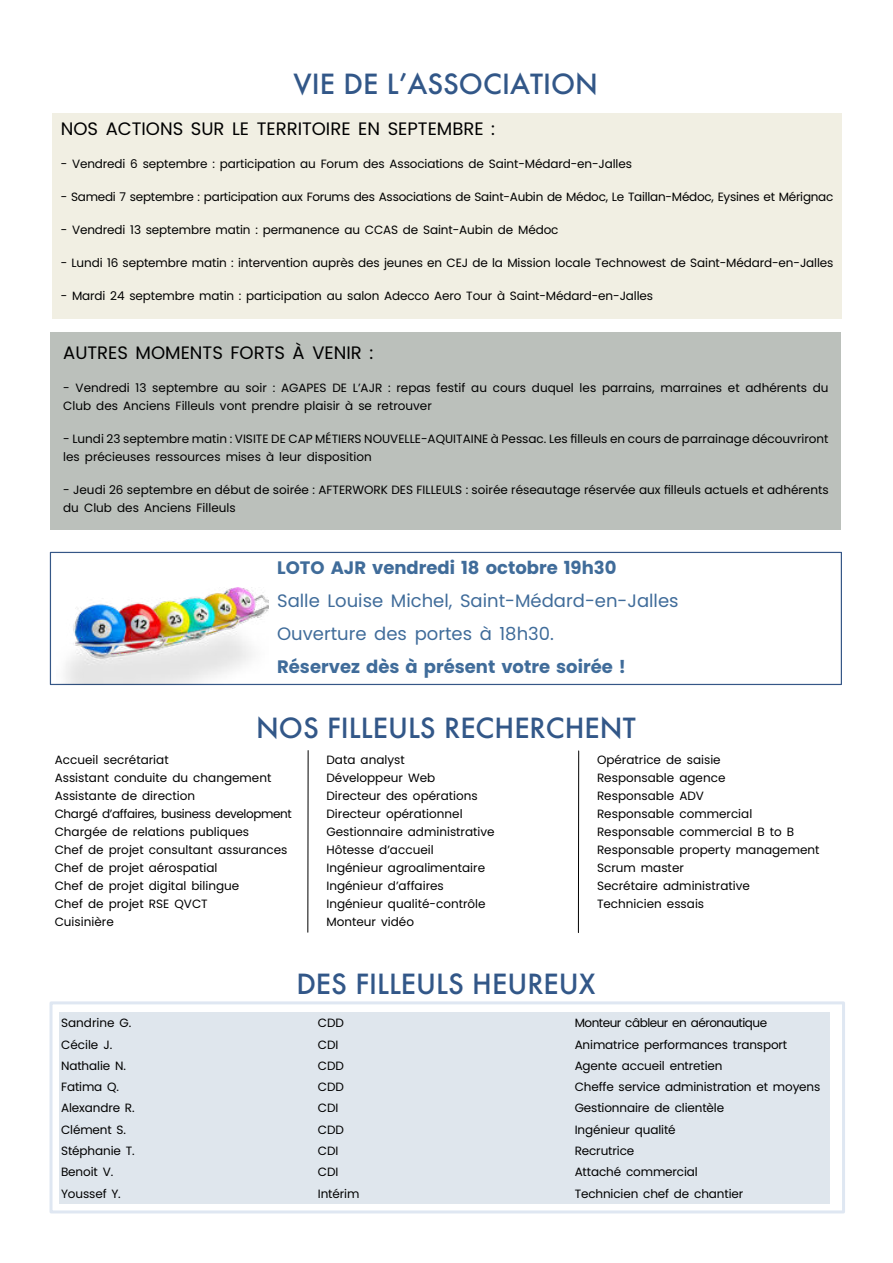
<style>
.page{position:relative;width:893px;height:1263px;background:#fff}
.page>*{position:absolute;margin:0;border:0;box-sizing:border-box;transform-origin:0 0}
.t1{font:500 27px "Futura";color:#325788}
.t2{font:18px/33px "Poppins";color:#406c9a}
.t3{font:18px "Poppins";color:#000}
.t4{font:700 18px "Poppins";color:#406c9a}
.t5{font:12px/18px "Poppins";color:#000}
.t6{font:12px "Poppins";letter-spacing:-.02em;color:#000}
.t7{font:12px "Poppins";letter-spacing:-.04em;color:#000}
</style>
<div class="page">
<div style="left:60px;top:1012px;width:770px;height:192px;background:#dfe6ed"></div>
<div style="left:50px;top:1001px;width:795px;height:212px;border:3px solid #dfe7f2"></div>
<hr style="left:578px;top:751px;width:1px;height:181px;background:#000">
<hr style="left:307px;top:750px;width:1px;height:182px;background:#000">
<div style="left:52px;top:114px;width:790px;height:205px;background:#f1efe3"></div>
<div style="left:50px;top:333px;width:791px;height:197px;background:#bbc0bb"></div>
<div style="left:50px;top:552px;width:792px;height:133px;border:1px solid #355787"></div>
<img style="left:57px;top:587px;width:211px;height:97px">
<h1 class="t1" style="left:294px;top:66px;width:306px">VIE DE LʼASSOCIATION</h1>
<h2 class="t3" style="left:61px;top:119px;width:436px">NOS ACTIONS SUR LE TERRITOIRE EN SEPTEMBRE :</h2>
<p class="t5" style="left:61px;top:155px;width:573px">- Vendredi 6 septembre : participation au Forum des Associations de Saint-Médard-en-Jalles</p>
<p class="t6" style="left:61px;top:190px;width:774px">- Samedi 7 septembre : participation aux Forums des Associations de Saint-Aubin de Médoc, Le Taillan-Médoc, Eysines et Mérignac</p>
<p class="t5" style="left:61px;top:221px;width:499px">- Vendredi 13 septembre matin : permanence au CCAS de Saint-Aubin de Médoc</p>
<p class="t5" style="left:61px;top:254px;width:774px">- Lundi 16 septembre matin : intervention auprès des jeunes en CEJ de la Mission locale Technowest de Saint-Médard-en-Jalles</p>
<p class="t5" style="left:61px;top:287px;width:594px">- Mardi 24 septembre matin : participation au salon Adecco Aero Tour à Saint-Médard-en-Jalles</p>
<h2 class="t3" style="left:63px;top:342px;width:311px">AUTRES MOMENTS FORTS À VENIR :</h2>
<p class="t5" style="left:63px;top:379px;width:767px">- Vendredi 13 septembre au soir : AGAPES DE L’AJR : repas festif au cours duquel les parrains, marraines et adhérents du<br>Club des Anciens Filleuls vont prendre plaisir à se retrouver</p>
<p class="t5" style="left:63px;top:430px;width:767px">- Lundi 23 septembre matin : VISITE DE CAP MÉTIERS NOUVELLE-AQUITAINE à Pessac. Les filleuls en cours de parrainage découvriront les précieuses ressources mises à leur disposition</p>
<p class="t5" style="left:63px;top:481px;width:767px">- Jeudi 26 septembre en début de soirée : AFTERWORK DES FILLEULS : soirée réseautage réservée aux filleuls actuels et adhérents du Club des Anciens Filleuls</p>
<h2 class="t4" style="left:277px;top:557px;width:341px">LOTO AJR vendredi 18 octobre 19h30</h2>
<h2 class="t2" style="left:277px;top:584px;width:403px">Salle Louise Michel, Saint-Médard-en-Jalles<br>Ouverture des portes à 18h30.</h2>
<h2 class="t4" style="left:277px;top:656px;width:350px">Réservez dès à présent votre soirée !</h2>
<h1 class="t1" style="left:256px;top:709px;width:381px">NOS FILLEULS RECHERCHENT</h1>
<p class="t5" style="left:55px;top:751px;width:239px">Accueil secrétariat<br>Assistant conduite du changement<br>Assistante de direction<br>Chargé d’affaires, business development<br>Chargée de relations publiques<br>Chef de projet consultant assurances<br>Chef de projet aérospatial<br>Chef de projet digital bilingue<br>Chef de projet RSE QVCT<br>Cuisinière</p>
<p class="t5" style="left:326px;top:751px;width:170px">Data analyst<br>Développeur Web<br>Directeur des opérations<br>Directeur opérationnel<br>Gestionnaire administrative<br>Hôtesse d’accueil<br>Ingénieur agroalimentaire<br>Ingénieur d’affaires<br>Ingénieur qualité-contrôle<br>Monteur vidéo</p>
<p class="t5" style="left:597px;top:751px;width:224px">Opératrice de saisie<br>Responsable agence<br>Responsable ADV<br>Responsable commercial<br>Responsable commercial B to B<br>Responsable property management<br>Scrum master<br>Secrétaire administrative<br>Technicien essais</p>
<h1 class="t1" style="left:296px;top:966px;width:301px">DES FILLEULS HEUREUX</h1>
<p class="t5" style="left:61px;top:1014px;width:72px">Sandrine G.</p>
<p class="t5" style="left:318px;top:1014px;width:28px">CDD</p>
<p class="t7" style="left:575px;top:1016px;width:194px">Monteur câbleur en aéronautique</p>
<p class="t5" style="left:61px;top:1035px;width:53px">Cécile J.</p>
<p class="t5" style="left:318px;top:1035px;width:22px">CDI</p>
<p class="t5" style="left:575px;top:1035px;width:214px">Animatrice performances transport</p>
<p class="t5" style="left:61px;top:1057px;width:66px">Nathalie N.</p>
<p class="t5" style="left:318px;top:1057px;width:27px">CDD</p>
<p class="t5" style="left:575px;top:1057px;width:149px">Agente accueil entretien</p>
<p class="t5" style="left:61px;top:1078px;width:59px">Fatima Q.</p>
<p class="t5" style="left:318px;top:1078px;width:27px">CDD</p>
<p class="t5" style="left:575px;top:1078px;width:247px">Cheffe service administration et moyens</p>
<p class="t5" style="left:61px;top:1099px;width:75px">Alexandre R.</p>
<p class="t5" style="left:318px;top:1099px;width:22px">CDI</p>
<p class="t5" style="left:575px;top:1099px;width:151px">Gestionnaire de clientèle</p>
<p class="t5" style="left:61px;top:1120px;width:66px">Clément S.</p>
<p class="t5" style="left:318px;top:1120px;width:27px">CDD</p>
<p class="t5" style="left:575px;top:1120px;width:103px">Ingénieur qualité</p>
<p class="t5" style="left:61px;top:1142px;width:75px">Stéphanie T.</p>
<p class="t5" style="left:318px;top:1142px;width:22px">CDI</p>
<p class="t5" style="left:575px;top:1142px;width:61px">Recrutrice</p>
<p class="t5" style="left:61px;top:1163px;width:54px">Benoit V.</p>
<p class="t5" style="left:318px;top:1163px;width:22px">CDI</p>
<p class="t5" style="left:575px;top:1163px;width:125px">Attaché commercial</p>
<p class="t5" style="left:61px;top:1184px;width:61px">Youssef Y.</p>
<p class="t5" style="left:318px;top:1184px;width:43px">Intérim</p>
<p class="t5" style="left:575px;top:1184px;width:170px">Technicien chef de chantier</p>
</div>
